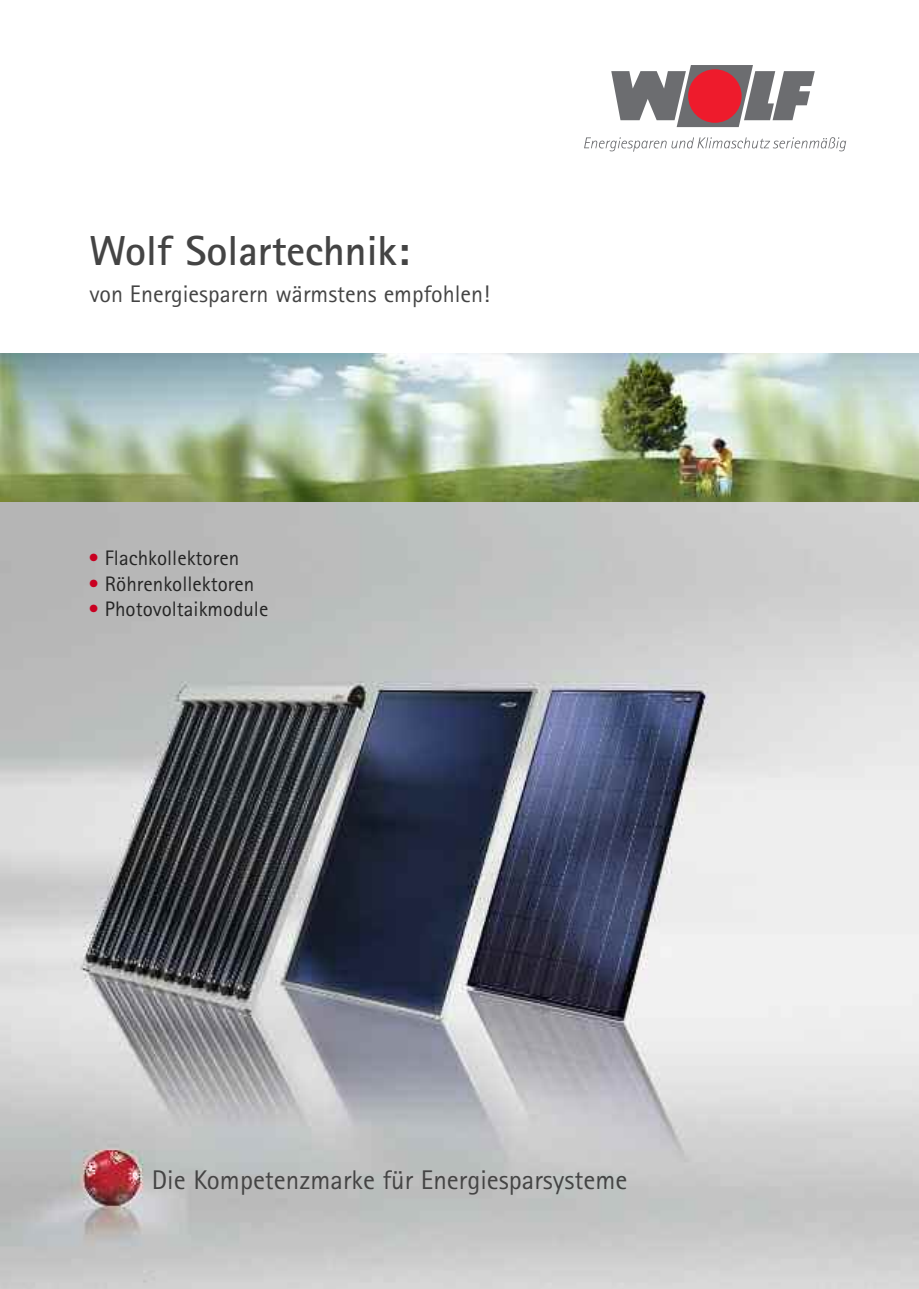
<style>
.page{position:relative;width:919px;height:1289px;background:#fff}
.page>*{position:absolute;margin:0;border:0;box-sizing:border-box;transform-origin:0 0}
.t1{font:700 42px "Rotis Sans Serif";color:#444}
.t2{font:27px "Rotis Sans Serif";color:#444}
.t3{font:24px "Rotis Sans Serif";color:#444}
.t4{font:21px "Rotis Sans Serif";color:#252525}
.s1{color:#c90021}
</style>
<div class="page">
<img style="left:0;top:353px;width:918px;height:935px">
<svg style="left:611px;top:65px;width:203px;height:62px"></svg>
<div style="left:688px;top:69px;width:53px;height:54px;background:#ee1b2c;border-radius:50%"></div>
<svg style="left:584px;top:137px;width:262px;height:15px"></svg>
<h1 class="t1" style="left:89px;top:236px;width:321px">Wolf Solartechnik:</h1>
<p class="t3" style="left:89px;top:285px;width:402px">von Energiesparern wärmstens empfohlen!</p>
<p class="t4" style="left:88px;top:551px;width:152px"><span class="s1">•</span> Flachkollektoren</p>
<p class="t4" style="left:88px;top:576px;width:167px"><span class="s1">•</span> Röhrenkollektoren</p>
<p class="t4" style="left:88px;top:601px;width:181px"><span class="s1">•</span> Photovoltaikmodule</p>
<p class="t2" style="left:152px;top:1169px;width:477px">Die Kompetenzmarke für Energiesparsysteme</p>
</div>
